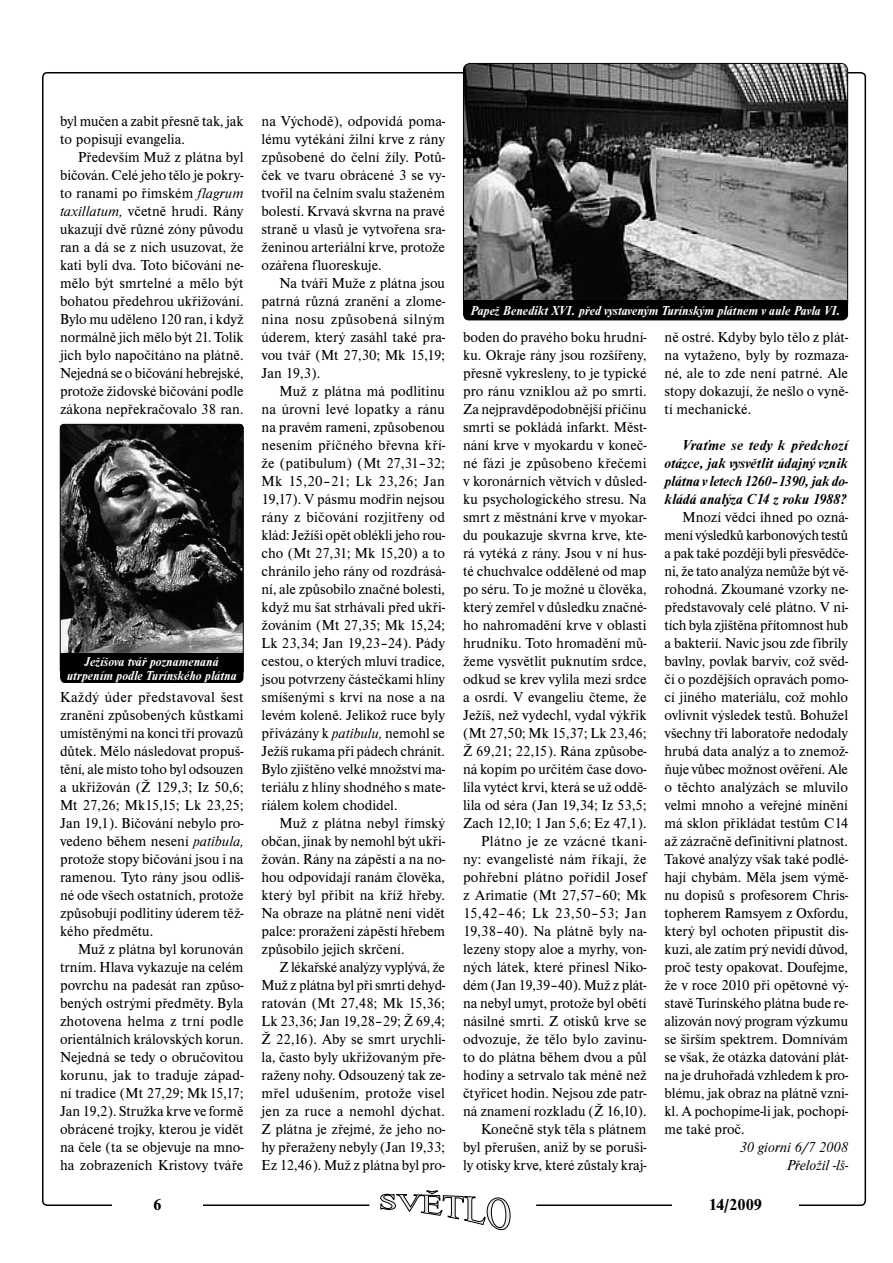
<style>
.page{position:relative;width:893px;height:1263px;background:#fff}
.page>*{position:absolute;margin:0;border:0;box-sizing:border-box;transform-origin:0 0}
.t1{font:700 16.5px "Nimbus Rom DEE";letter-spacing:-.005em;color:#000}
.t2{font:15px/18px "Nimbus Rom DEE";color:#000;text-align:justify}
.t3{font:italic 700 15px/18px "Nimbus Rom DEE";letter-spacing:-.01em;color:#000;text-align:justify}
.t4{font:italic 15px/18px "Nimbus Rom DEE";color:#000;text-align:right}
.t5{font:italic 700 13.5px/13.5px "Nimbus Rom DEE";color:#fff;text-align:center}
.s1{font-style:italic}
</style>
<div class="page">
<svg style="left:380px;top:1190px;width:131px;height:41px"></svg>
<img style="left:463px;top:63px;width:384px;height:246px;border-radius:7px">
<img style="left:60px;top:424px;width:183px;height:250px;border-radius:4px">
<div style="left:60px;top:424px;width:183px;height:250px;border:1px solid #000;border-radius:4px"></div>
<div style="left:60px;top:653px;width:183px;height:30px;background:#000"></div>
<div style="left:463px;top:300px;width:385px;height:20px;background:#000"></div>
<p class="t2" style="left:60px;top:113px;width:185px">byl mučen a zabit přesně tak, jak to popisují evangelia.</p>
<p class="t2" style="left:60px;top:149px;width:185px;text-indent:18px">Především Muž z plátna byl bičován. Celé jeho tělo je pokry&shy;to ranami po římském <span class="s1">flagrum taxillatum,</span> včetně hrudi. Rány ukazují dvě různé zóny původu ran a dá se z nich usuzovat, že kati byli dva. Toto bičování ne&shy;mělo být smrtelné a mělo být bohatou předehrou ukřižování.<br>Bylo mu uděleno 120 ran, i když normálně jich mělo být 21. Tolik jich bylo napočítáno na plátně.<br>Nejedná se o bičování hebrejské, protože židovské bičování podle zákona nepřekračovalo 38 ran.</p>
<p class="t5" style="left:67px;top:656px;width:171px">Ježíšova tvář poznamenaná utrpením podle Turínského plátna</p>
<p class="t2" style="left:60px;top:689px;width:185px">Každý úder představoval šest zranění způsobených kůstkami umístěnými na konci tří provazů důtek. Mělo následovat propuš&shy;tění, ale místo toho byl odsouzen a ukřižován (Ž 129,3; Iz 50,6; Mt 27,26; Mk15,15; Lk 23,25; Jan 19,1). Bičování nebylo pro&shy;vedeno během nesení <span class="s1">patibula, </span>protože stopy bičování jsou i na ramenou. Tyto rány jsou odliš&shy;né ode všech ostatních, protože způsobují podlitiny úderem těž&shy;kého předmětu.</p>
<p class="t2" style="left:60px;top:941px;width:185px;text-indent:18px">Muž z plátna byl korunován trním. Hlava vykazuje na celém povrchu na padesát ran způso&shy;bených ostrými předměty. Byla zhotovena helma z trní podle orientálních královských korun.<br>Nejedná se tedy o obručovitou korunu, jak to traduje západ&shy;ní tradice (Mt 27,29; Mk 15,17; Jan 19,2). Stružka krve ve formě obrácené trojky, kterou je vidět na čele (ta se objevuje na mno&shy;ha zobrazeních Kristovy tváře</p>
<p class="t2" style="left:261px;top:113px;width:185px">na Východě), odpovídá poma&shy;lému vytékání žilní krve z rány způsobené do čelní žíly. Potů&shy;ček ve tvaru obrácené 3 se vy&shy;tvořil na čelním svalu staženém bolestí. Krvavá skvrna na pravé straně u vlasů je vytvořena sra&shy;ženinou arteriální krve, protože ozářena fluoreskuje.</p>
<p class="t2" style="left:261px;top:275px;width:185px;text-indent:18px">Na tváři Muže z plátna jsou patrná různá zranění a zlome&shy;nina nosu způsobená silným úderem, který zasáhl také pra&shy;vou tvář (Mt 27,30; Mk 15,19; Jan 19,3).</p>
<p class="t2" style="left:261px;top:383px;width:185px;text-indent:18px">Muž z plátna má podlitinu na úrovni levé lopatky a ránu na pravém rameni, způsobenou nesením příčného břevna kří&shy;že (patibulum) (Mt 27,31–32; Mk 15,20–21; Lk 23,26; Jan 19,17). V pásmu modřin nejsou rány z bičování rozjitřeny od klád: Ježíši opět oblékli jeho rou&shy;cho (Mt 27,31; Mk 15,20) a to chránilo jeho rány od rozdrásá&shy;ní, ale způsobilo značné bolesti, když mu šat strhávali před ukři&shy;žováním (Mt 27,35; Mk 15,24; Lk 23,34; Jan 19,23–24). Pády cestou, o kterých mluví tradice, jsou potvrzeny částečkami hlíny smíšenými s krví na nose a na levém koleně. Jelikož ruce byly přivázány k <span class="s1">patibulu,</span> nemohl se Ježíš rukama při pádech chránit.<br>Bylo zjištěno velké množství ma&shy;teriálu z hlíny shodného s mate&shy;riálem kolem chodidel.</p>
<p class="t2" style="left:261px;top:815px;width:185px;text-indent:18px">Muž z plátna nebyl římský občan, jinak by nemohl být ukři&shy;žován. Rány na zápěstí a na no&shy;hou odpovídají ranám člověka, který byl přibit na kříž hřeby.<br>Na obraze na plátně není vidět palce: proražení zápěstí hřebem způsobilo jejich skrčení.</p>
<p class="t2" style="left:261px;top:959px;width:185px;text-indent:18px">Z lékařské analýzy vyplývá, že Muž z plátna byl při smrti dehyd&shy;ratován (Mt 27,48; Mk 15,36; Lk 23,36; Jan 19,28–29; Ž 69,4; Ž 22,16). Aby se smrt urychli&shy;la, často byly ukřižovaným pře&shy;raženy nohy. Odsouzený tak ze&shy;mřel udušením, protože visel jen za ruce a nemohl dýchat.<br>Z plátna je zřejmé, že jeho no&shy;hy přeraženy nebyly (Jan 19,33; Ez 12,46). Muž z plátna byl pro-</p>
<p class="t5" style="left:470px;top:305px;width:372px">Papež Benedikt XVI. před vystaveným Turínským plátnem v aule Pavla VI.</p>
<p class="t2" style="left:463px;top:329px;width:185px;text-align:right">boden do pravého boku hrudní&shy;ku. Okraje rány jsou rozšířeny, přesně vykresleny, to je typické pro ránu vzniklou až po smrti.<br>Za nejpravděpodobnější příčinu smrti se pokládá infarkt. Měst&shy;nání krve v myokardu v koneč&shy;né fázi je způsobeno křečemi v koronárních větvích v důsled&shy;ku psychologického stresu. Na smrt z městnání krve v myokar&shy;du poukazuje skvrna krve, kte&shy;rá vytéká z rány. Jsou v ní hus&shy;té chuchvalce oddělené od map po séru. To je možné u člověka, který zemřel v důsledku značné&shy;ho nahromadění krve v oblasti hrudníku. Toto hromadění mů&shy;žeme vysvětlit puknutím srdce, odkud se krev vylila mezi srdce a osrdí. V evangeliu čteme, že<br>Ježíš, než vydechl, vydal výkřik (Mt 27,50; Mk 15,37; Lk 23,46;<br>Ž 69,21; 22,15). Rána způsobe&shy;ná kopím po určitém čase dovo&shy;lila vytéct krvi, která se už oddě&shy;lila od séra (Jan 19,34; Iz 53,5;<br>Zach 12,10; 1 Jan 5,6; Ez 47,1).<br>Plátno je ze vzácné tkani&shy;ny: evangelisté nám říkají, že pohřební plátno pořídil Josef z Arimatie (Mt 27,57–60; Mk<br>15,42–46; Lk 23,50–53; Jan<br>19,38–40). Na plátně byly na&shy;lezeny stopy aloe a myrhy, von&shy;ných látek, které přinesl Niko&shy;dém (Jan 19,39–40). Muž z plát&shy;na nebyl umyt, protože byl obětí násilné smrti. Z otisků krve se odvozuje, že tělo bylo zavinu&shy;to do plátna během dvou a půl hodiny a setrvalo tak méně než čtyřicet hodin. Nejsou zde patr&shy;ná znamení rozkladu (Ž 16,10).<br>Konečně styk těla s plátnem byl přerušen, aniž by se poruši&shy;ly otisky krve, které zůstaly kraj-</p>
<p class="t2" style="left:664px;top:329px;width:185px">ně ostré. Kdyby bylo tělo z plát&shy;na vytaženo, byly by rozmaza&shy;né, ale to zde není patrné. Ale stopy dokazují, že nešlo o vyně&shy;tí mechanické.</p>
<p class="t3" style="left:664px;top:437px;width:185px;text-indent:18px">Vraťme se tedy k předchozí otázce, jak vysvětlit údajný vznik plátna v letech 1260–1390, jak do&shy;kládá analýza C14 z roku 1988?</p>
<p class="t2" style="left:664px;top:509px;width:185px;text-indent:18px">Mnozí vědci ihned po ozná&shy;mení výsledků karbonových testů a pak také později byli přesvědče&shy;ni, že tato analýza nemůže být vě&shy;rohodná. Zkoumané vzorky ne&shy;představovaly celé plátno. V ni&shy;tích byla zjištěna přítomnost hub a bakterií. Navíc jsou zde fibrily bavlny, povlak barviv, což svěd&shy;čí o pozdějších opravách pomo&shy;cí jiného materiálu, což mohlo ovlivnit výsledek testů. Bohužel všechny tři laboratoře nedodaly hrubá data analýz a to znemož&shy;ňuje vůbec možnost ověření. Ale o těchto analýzách se mluvilo velmi mnoho a veřejné mínění má sklon přikládat testům C14 až zázračně definitivní platnost.<br>Takové analýzy však také podlé&shy;hají chybám. Měla jsem výmě&shy;nu dopisů s profesorem Chris&shy;topherem Ramsyem z Oxfordu, který byl ochoten připustit dis&shy;kuzi, ale zatím prý nevidí důvod, proč testy opakovat. Doufejme, že v roce 2010 při opětovné vý&shy;stavě Turínského plátna bude re&shy;alizován nový program výzkumu se širším spektrem. Domnívám se však, že otázka datování plát&shy;na je druhořadá vzhledem k pro&shy;blému, jak obraz na plátně vzni&shy;kl. A pochopíme-li jak, pochopí&shy;me také proč.</p>
<p class="t4" style="left:739px;top:1139px;width:110px">30 giorni 6/7 2008<br>Přeložil -lš-</p>
<p class="t1" style="left:153px;top:1198px;width:10px">6</p>
<p class="t1" style="left:709px;top:1198px;width:55px">14/2009</p>
</div>
